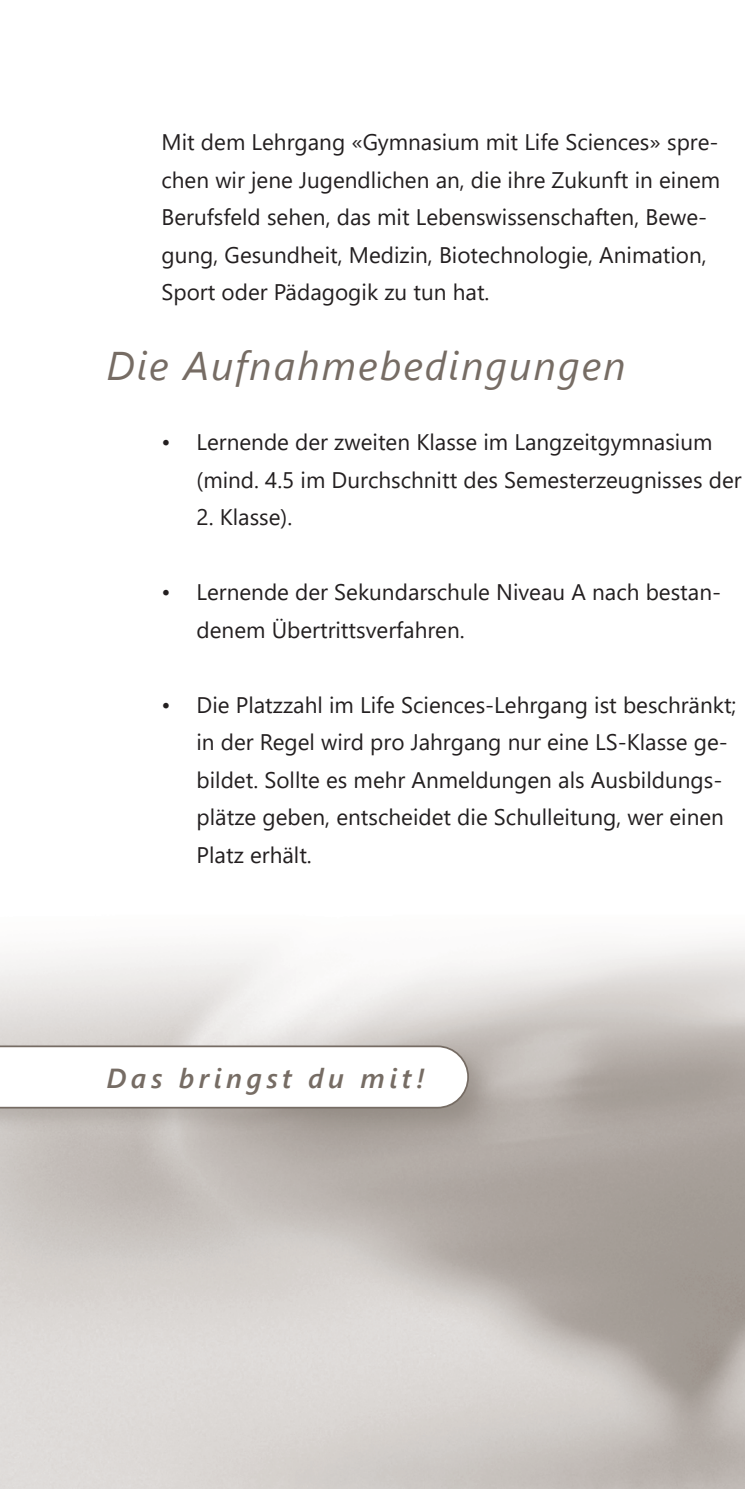
<style>
.page{position:relative;width:745px;height:1489px;background:#fff}
.page>*{position:absolute;margin:0;border:0;box-sizing:border-box;transform-origin:0 0}
.Titel_Lauftext{font:italic 40px "Segoe UI";letter-spacing:.05em;color:#766c64}
.Lauftext_Einschübe_Links{font:italic 600 27.5px "Segoe UI";letter-spacing:.16em;color:#766c64}
.Broschüre_Lauftext{font:22.5px/37.5px "Segoe UI";color:#231f20}
</style>
<div class="page">
<div style="left:0;top:1042px;width:492px;height:90px;background:#766c64;opacity:.25"></div>
<svg style="left:0;top:1045px;width:468px;height:63px"></svg>
<p class="Broschüre_Lauftext" style="left:161px;top:121px;width:560px">Mit dem Lehrgang «Gymnasium mit Life Sciences» spre&shy;chen wir jene Jugendlichen an, die ihre Zukunft in einem Berufsfeld sehen, das mit Lebenswissenschaften, Bewe&shy;gung, Gesundheit, Medizin, Biotechnologie, Animation, Sport oder Pädagogik zu tun hat.</p>
<p class="Titel_Lauftext" style="left:106px;top:328px;width:520px">Die Aufnahmebedingungen</p>
<p class="Broschüre_Lauftext" style="left:196px;top:421px;width:546px;text-indent:-35px">• Lernende der zweiten Klasse im Langzeitgymnasium (mind. 4.5 im Durchschnitt des Semesterzeugnisses der</p>
<p class="Broschüre_Lauftext" style="left:196px;top:496px;width:97px">2. Klasse).</p>
<p class="Broschüre_Lauftext" style="left:196px;top:571px;width:525px;text-indent:-35px">• Lernende der Sekundarschule Niveau A nach bestan&shy;denem Übertrittsverfahren.</p>
<p class="Broschüre_Lauftext" style="left:196px;top:684px;width:541px;text-indent:-35px">• Die Platzzahl im Life Sciences-Lehrgang ist beschränkt; in der Regel wird pro Jahrgang nur eine LS-Klasse ge&shy;bildet. Sollte es mehr Anmeldungen als Ausbildungs&shy;plätze geben, entscheidet die Schulleitung, wer einen Platz erhält.</p>
<p class="Lauftext_Einschübe_Links" style="left:106px;top:1052px;width:320px">Das bringst du mit!</p>
</div>
